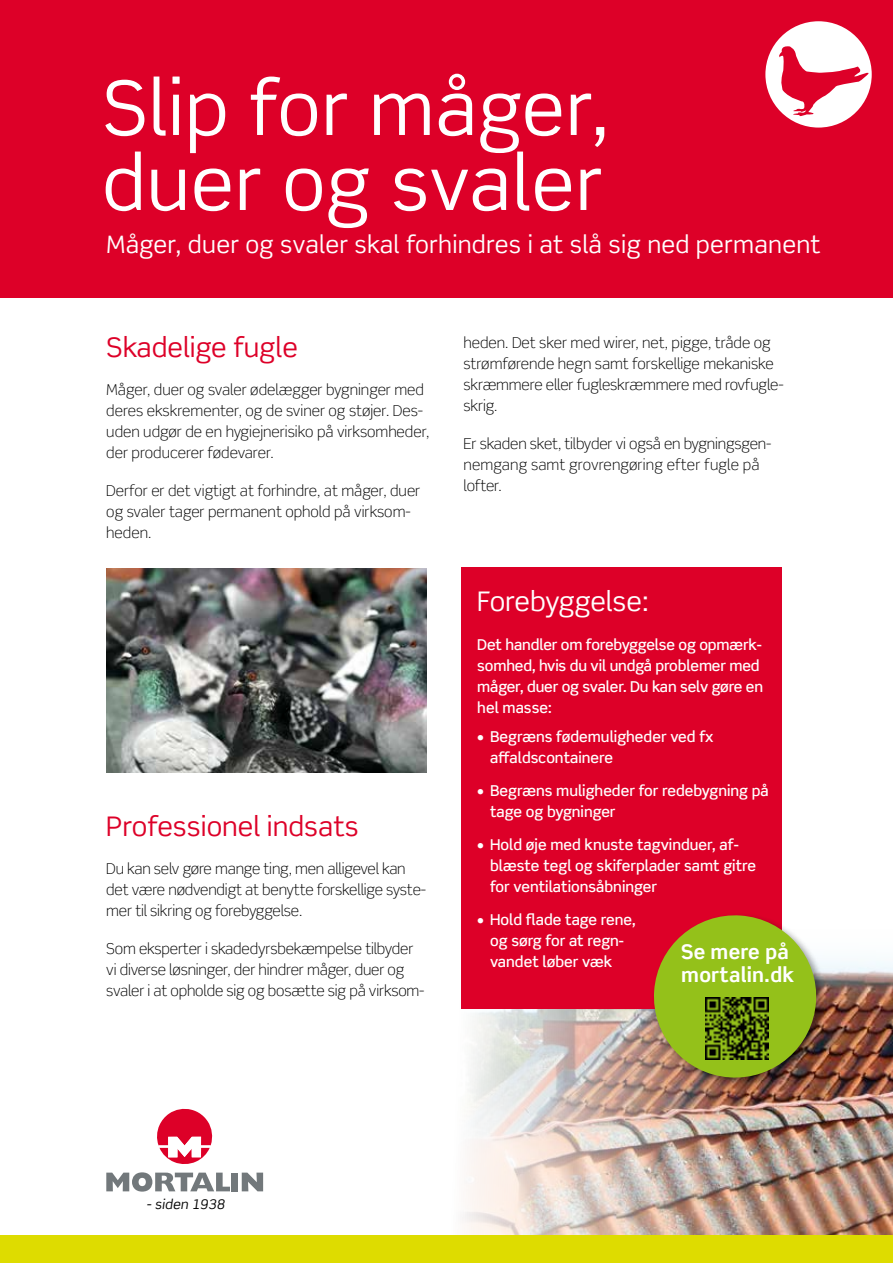
<style>
.page{position:relative;width:893px;height:1263px;background:#fff}
.page>*{position:absolute;margin:0;border:0;box-sizing:border-box;transform-origin:0 0}
.t1{font:75px/75px "Scene Std";letter-spacing:.01em;color:#fff}
.t2{font:27px "Scene Std";color:#dd0028}
.t3{font:27px "Scene Std";color:#fff}
.t4{font:24px "Scene Std";letter-spacing:.01em;color:#fff}
.t5{font:700 20.25px/23.7px "Scene Std";letter-spacing:.01em;color:#fff}
.t6{font:300 15px/21px "Scene Std";letter-spacing:-.01em;color:#000}
.t7{font:500 15px/21px "Scene Std";color:#fff}
.t8{font:italic 13.35px "Scene Std";letter-spacing:.01em;color:#000}
</style>
<div class="page">
<img style="left:462px;top:961px;width:431px;height:274px">
<div style="left:461px;top:568px;width:320px;height:441px;background:#dd0028"></div>
<div style="left:0;top:0;width:893px;height:298px;background:#dd0028"></div>
<div style="left:0;top:1235px;width:893px;height:28px;background:#dedc00"></div>
<img style="left:106px;top:568px;width:321px;height:205px">
<svg style="left:106px;top:1172px;width:124px;height:19px"></svg>
<div style="left:232px;top:1172px;width:6px;height:19px;background:#72787b"></div>
<svg style="left:242px;top:1172px;width:21px;height:19px"></svg>
<svg style="left:157px;top:1108px;width:56px;height:56px"></svg>
<div style="left:765px;top:21px;width:107px;height:107px;background:#fff;border-radius:50%"></div>
<svg style="left:777px;top:45px;width:95px;height:73px"></svg>
<div style="left:651px;top:913px;width:176px;height:176px;background:#000;opacity:.4"></div>
<svg style="left:651px;top:912px;width:168px;height:168px;background:#9d9f2f"></svg>
<img style="left:706px;top:997px;width:62px;height:63px">
<h1 class="t1" style="left:102px;top:70px;width:509px">Slip for måger, duer og svaler</h1>
<h3 class="t4" style="left:106px;top:229px;width:716px">Måger, duer og svaler skal forhindres i at slå sig ned permanent</h3>
<h2 class="t2" style="left:106px;top:330px;width:193px">Skadelige fugle</h2>
<p class="t6" style="left:106px;top:379px;width:325px">Måger, duer og svaler ødelægger bygninger med deres ekskrementer, og de sviner og støjer. Des&shy;uden udgør de en hygiejnerisiko på virksomheder, der producerer fødevarer.</p>
<p class="t6" style="left:106px;top:480px;width:316px">Derfor er det vigtigt at forhindre, at måger, duer og svaler tager permanent ophold på virksom&shy;heden.</p>
<h2 class="t2" style="left:106px;top:809px;width:254px">Professionel indsats</h2>
<p class="t6" style="left:106px;top:858px;width:321px">Du kan selv gøre mange ting, men alligevel kan det være nødvendigt at benytte forskellige syste&shy;mer til sikring og forebyggelse.</p>
<p class="t6" style="left:106px;top:938px;width:320px">Som eksperter i skadedyrsbekæmpelse tilbyder vi diverse løsninger, der hindrer måger, duer og svaler i at opholde sig og bosætte sig på virksom-</p>
<p class="t6" style="left:463px;top:332px;width:322px">heden. Det sker med wirer, net, pigge, tråde og strømførende hegn samt forskellige mekaniske skræmmere eller fugleskræmmere med rovfugle&shy;skrig.</p>
<p class="t6" style="left:463px;top:433px;width:309px">Er skaden sket, tilbyder vi også en bygningsgen&shy;nemgang samt grovrengøring efter fugle på lofter.</p>
<h2 class="t3" style="left:477px;top:584px;width:173px">Forebyggelse:</h2>
<p class="t7" style="left:477px;top:634px;width:287px">Det handler om forebyggelse og opmærk&shy;somhed, hvis du vil undgå problemer med måger, duer og svaler. Du kan selv gøre en hel masse:</p>
<p class="t7" style="left:490px;top:726px;width:225px;text-indent:-13px">• Begræns fødemuligheder ved fx affaldscontainere</p>
<p class="t7" style="left:490px;top:780px;width:280px;text-indent:-13px">• Begræns muligheder for redebygning på tage og bygninger</p>
<p class="t7" style="left:490px;top:834px;width:267px;text-indent:-13px">• Hold øje med knuste tagvinduer, af&shy;blæste tegl og skiferplader samt gitre for ventilationsåbninger</p>
<p class="t7" style="left:490px;top:909px;width:147px;text-indent:-13px">• Hold flade tage rene, og sørg for at regn&shy;vandet løber væk</p>
<h3 class="t5" style="left:681px;top:939px;width:115px">Se mere på mortalin.dk</h3>
<p class="t8" style="left:147px;top:1196px;width:79px">- siden 1938</p>
</div>
